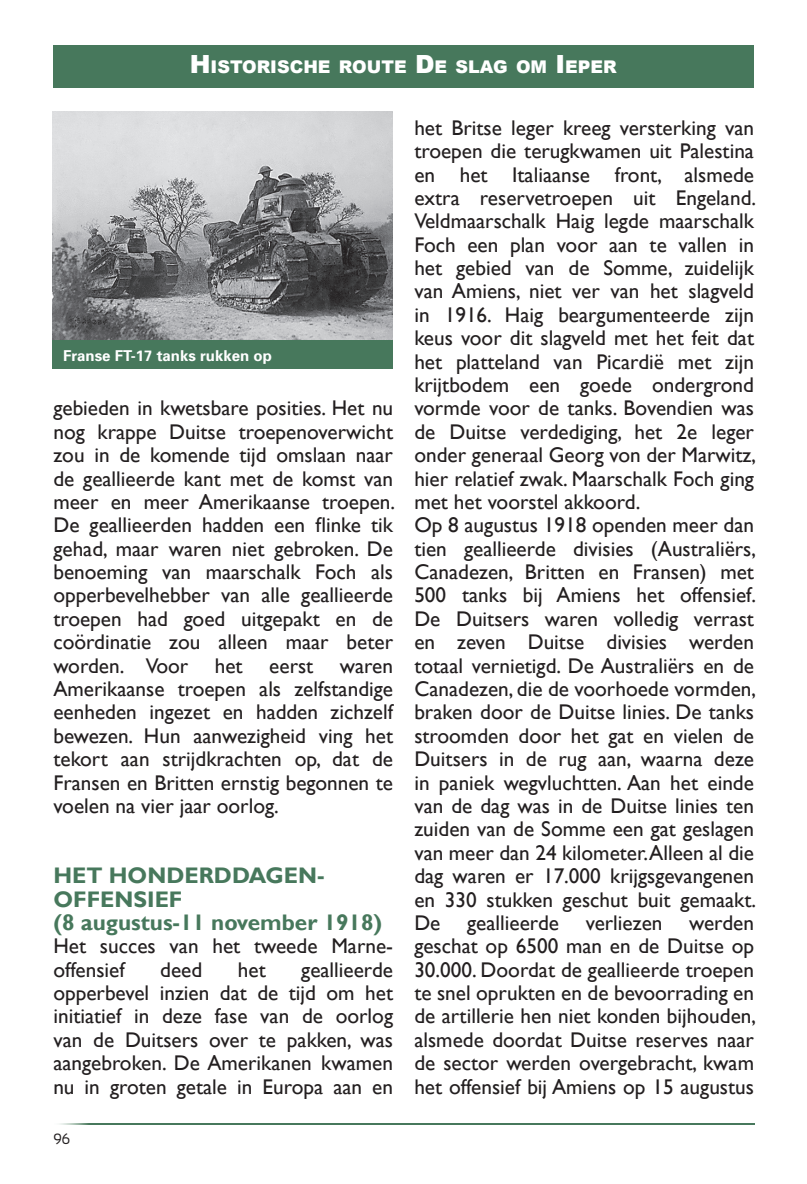
<style>
.page{position:relative;width:807px;height:1184px;background:#fff}
.page>*{position:absolute;margin:0;border:0;box-sizing:border-box;transform-origin:0 0}
.t1{font:700 22.5px/23.5px "Gill Sans";color:#47785c}
.t2{font:21.25px/23.2px "Gill Sans";color:#231f20;text-align:justify}
.t3{font:900 17.5px "Arial";color:#fff}
.t4{font:700 15px "Univers";color:#fff}
.t5{font:15px "Sansation";color:#231f20;scale:.9 1}
.s1{font-size:25px}
</style>
<div class="page">
<div style="left:53px;top:45px;width:701px;height:43px;background:#47785c"></div>
<img style="left:52px;top:111px;width:341px;height:229px">
<div style="left:52px;top:340px;width:341px;height:29px;background:#47785c"></div>
<img style="left:60px;top:1123px;width:694px;height:1px">
<p class="t3" style="left:190px;top:54px;width:428px"><span class="s1">H</span>ISTORISCHE ROUTE <span class="s1">D</span>E SLAG OM <span class="s1">I</span>EPER</p>
<p class="t4" style="left:63px;top:346px;width:210px">Franse FT-17 tanks rukken op</p>
<p class="t2" style="left:53px;top:397px;width:343px">gebieden in kwetsbare posities. Het nu nog krappe Duitse troepenoverwicht zou in de komende tijd omslaan naar de geallieerde kant met de komst van meer en meer Amerikaanse troepen.<br>De geallieerden hadden een flinke tik gehad, maar waren niet gebroken. De benoeming van maarschalk Foch als opperbevelhebber van alle geallieerde troepen had goed uitgepakt en de coördinatie zou alleen maar beter worden. Voor het</p>
<p class="t2" style="left:53px;top:654px;width:341px;text-indent:216px">eerst waren Amerikaanse troepen als zelfstandige eenheden ingezet en hadden zichzelf bewezen. Hun aanwezigheid ving het tekort aan strijdkrachten op, dat de Fransen en Britten ernstig begonnen te voelen na vier jaar oorlog.</p>
<p class="t1" style="left:53px;top:864px;width:330px">HET HONDERDDAGEN-<br>OFFENSIEF<br>(8 augustus-11 november 1918)</p>
<p class="t2" style="left:53px;top:934px;width:341px">Het succes van het tweede Marne&shy;offensief</p>
<p class="t2" style="left:53px;top:958px;width:341px;text-indent:248px">geallieerde opperbevel inzien dat de tijd om het initiatief in deze fase van de oorlog van de Duitsers over te pakken, was aangebroken. De Amerikanen kwamen nu in groten getale in Europa aan en</p>
<p class="t2" style="left:160px;top:958px;width:44px">deed</p>
<p class="t2" style="left:238px;top:958px;width:29px">het</p>
<p class="t5" style="left:53px;top:1130px;width:20px">96</p>
<p class="t2" style="left:414px;top:116px;width:343px;text-align:left">het Britse leger kreeg versterking van troepen die terugkwamen uit Palestina en het Italiaanse front, alsmede extra reservetroepen uit Engeland.<br>Veldmaarschalk Haig legde maarschalk Foch een plan voor aan te vallen in het gebied van de Somme, zuidelijk van Amiens, niet ver van het slagveld in 1916. Haig beargumenteerde zijn keus voor dit slagveld met het feit dat het platteland van Picardië met zijn krijtbodem een goede ondergrond vormde voor de tanks. Bovendien was de Duitse verdediging, het 2e leger onder generaal Georg von der Marwitz, hier relatief zwak. Maarschalk Foch ging met het voorstel akkoord.<br>Op 8 augustus 1918 openden meer dan tien geallieerde divisies (Australiërs, Canadezen, Britten en Fransen) met 500 tanks bij Amiens het offensief.<br>De Duitsers waren volledig verrast en zeven Duitse divisies werden totaal vernietigd. De Australiërs en de Canadezen, die de voorhoede vormden, braken door de Duitse linies. De tanks stroomden door het gat en vielen de Duitsers in de rug aan, waarna deze in paniek wegvluchtten. Aan het einde van de dag was in de Duitse linies ten zuiden van de Somme een gat geslagen van meer dan 24 kilometer.Alleen al die dag waren er 17.000 krijgsgevangenen en 330 stukken geschut buit gemaakt.<br>De</p>
<p class="t2" style="left:414px;top:911px;width:343px;text-indent:275px">werden geschat op 6500 man en de Duitse op 30.000. Doordat de geallieerde troepen te snel oprukten en de bevoorrading en de artillerie hen niet konden bijhouden, alsmede doordat Duitse reserves naar de sector werden overgebracht, kwam het offensief bij Amiens op 15 augustus</p>
<p class="t2" style="left:467px;top:911px;width:93px">geallieerde</p>
<p class="t2" style="left:586px;top:911px;width:78px">verliezen</p>
</div>
